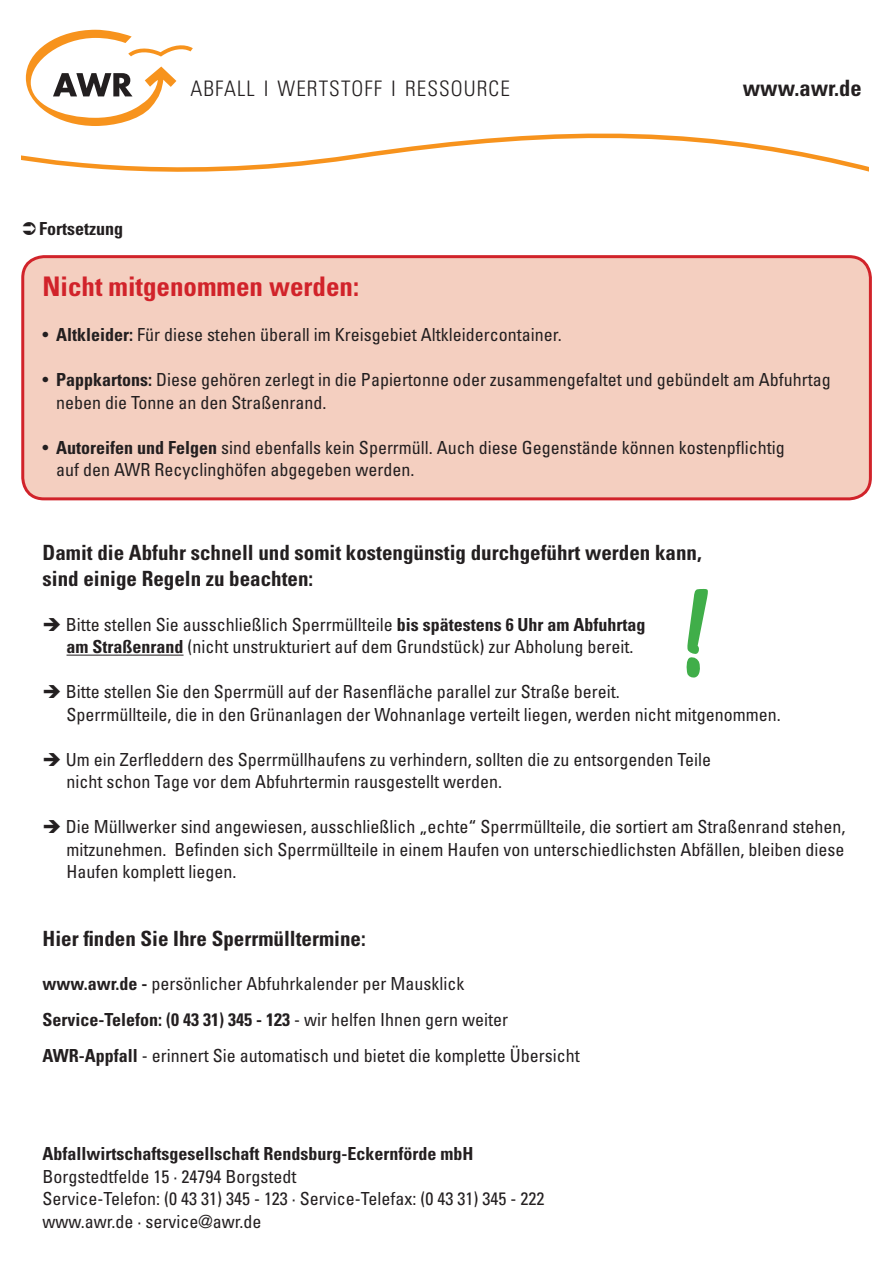
<style>
.page{position:relative;width:893px;height:1263px;background:#fff}
.page>*{position:absolute;margin:0;border:0;box-sizing:border-box;transform-origin:0 0}
.t1{font:700 condensed 27px "Univers";color:#d1232a}
.t2{font:700 condensed 22.5px "Univers";color:#231f20}
.t3{font:300 condensed 21.45px "Univers";letter-spacing:.05em;color:#231f20}
.t4{font:700 condensed 21px/25.5px "Univers";color:#231f20}
.t5{font:condensed 18px/22.5px "Univers";color:#231f20}
.t6{font:700 condensed 18px "Univers";color:#231f20}
.s1{font-weight:700}
</style>
<div class="page">
<svg style="left:21px;top:134px;width:848px;height:38px"></svg>
<svg style="left:26px;top:30px;width:167px;height:96px"></svg>
<div style="left:23px;top:257px;width:847px;height:242px;background:#f4cfc0;border-radius:21px"></div>
<div style="left:21px;top:255px;width:851px;height:245px;border:3px solid #d1232a;border-radius:21px"></div>
<hr style="left:67px;top:655px;width:117px;height:1px;background:#231f20">
<p class="t6" style="left:39px;top:218px;width:85px">Fortsetzung</p>
<p class="t3" style="left:190px;top:76px;width:321px">ABFALL I WERTSTOFF I RESSOURCE</p>
<p class="t2" style="left:743px;top:74px;width:120px">www.awr.de</p>
<h1 class="t1" style="left:43px;top:270px;width:318px">Nicht mitgenommen werden:</h1>
<p class="t5" style="left:43px;top:323px;width:521px">• <span class="s1">Altkleider:</span> Für diese stehen überall im Kreisgebiet Altkleidercontainer.</p>
<p class="t5" style="left:56px;top:368px;width:776px;text-indent:-14px">• <span class="s1">Pappkartons:</span> Diese gehören zerlegt in die Papiertonne oder zusammengefaltet und gebündelt am Abfuhrtag neben die Tonne an den Straßenrand.</p>
<p class="t5" style="left:56px;top:436px;width:730px;text-indent:-14px">• <span class="s1">Autoreifen und Felgen</span> sind ebenfalls kein Sperrmüll. Auch diese Gegenstände können kostenpflichtig auf den AWR Recyclinghöfen abgegeben werden.</p>
<p class="t4" style="left:43px;top:540px;width:661px">Damit die Abfuhr schnell und somit kostengünstig durchgeführt werden kann, sind einige Regeln zu beachten:</p>
<p class="t5" style="left:67px;top:613px;width:581px;text-indent:-24px">➔ Bitte stellen Sie ausschließlich Sperrmüllteile <span class="s1">bis spätestens 6 Uhr am Abfuhrtag am Straßenrand</span> (nicht unstrukturiert auf dem Grundstück) zur Abholung bereit.</p>
<p class="t5" style="left:67px;top:680px;width:716px;text-indent:-24px">➔ Bitte stellen Sie den Sperrmüll auf der Rasenfläche parallel zur Straße bereit.<br>Sperrmüllteile, die in den Grünanlagen der Wohnanlage verteilt liegen, werden nicht mitgenommen.</p>
<p class="t5" style="left:67px;top:748px;width:646px;text-indent:-24px">➔ Um ein Zerfleddern des Sperrmüllhaufens zu verhindern, sollten die zu entsorgenden Teile nicht schon Tage vor dem Abfuhrtermin rausgestellt werden.</p>
<p class="t5" style="left:67px;top:815px;width:781px;text-align:justify;text-indent:-24px">➔ Die Müllwerker sind angewiesen, ausschließlich „echte“ Sperrmüllteile, die sortiert am Straßenrand stehen, mitzunehmen. Befinden sich Sperrmüllteile in einem Haufen von unterschiedlichsten Abfällen, bleiben diese Haufen komplett liegen.</p>
<p class="t4" style="left:43px;top:925px;width:325px">Hier finden Sie Ihre Sperrmülltermine:</p>
<p class="t5" style="left:43px;top:965px;width:539px;line-height:36px"><span class="s1">www.awr.de -</span> persönlicher Abfuhrkalender per Mausklick<br><span class="s1">Service-Telefon: (0 43 31) 345 - 123</span> - wir helfen Ihnen gern weiter<br><span class="s1">AWR-Appfall</span> - erinnert Sie automatisch und bietet die komplette Übersicht</p>
<p class="t6" style="left:43px;top:1142px;width:432px">Abfallwirtschaftsgesellschaft Rendsburg-Eckernförde mbH</p>
<p class="t5" style="left:43px;top:1164px;width:503px">Borgstedtfelde 15 · 24794 Borgstedt<br>Service-Telefon: (0 43 31) 345 - 123 · Service-Telefax: (0 43 31) 345 - 222 www.awr.de · service@awr.de</p>
</div>
